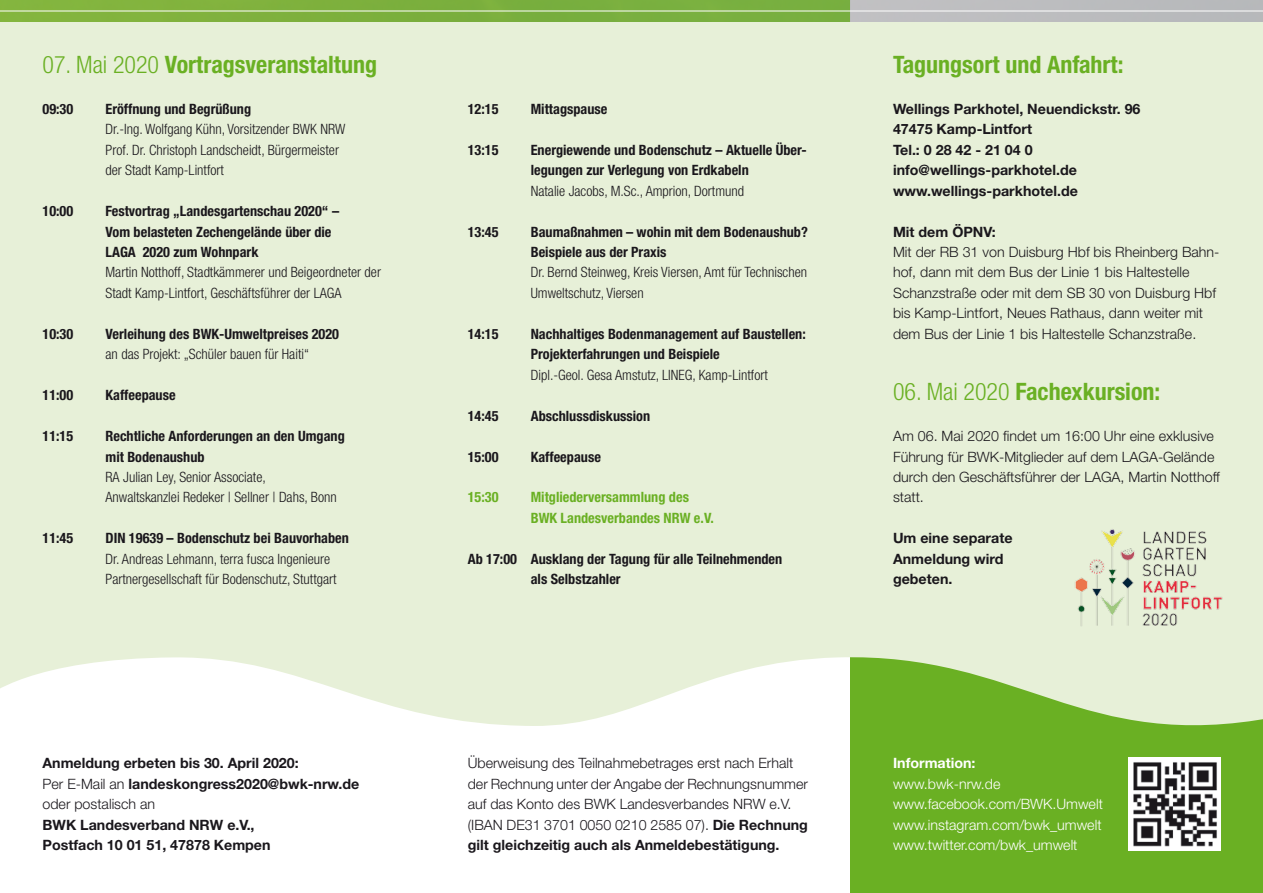
<style>
.page{position:relative;width:1263px;height:893px;background:#fff}
.page>*{position:absolute;margin:0;border:0;box-sizing:border-box;transform-origin:0 0}
.t1{font:700 condensed 24px "Helvetica Neue LT Std";color:#6ab023}
.t2{font:300 condensed 14.25px/20.4px "Helvetica Neue LT Std";color:#1a171c}
.t3{font:300 14.25px/20.4px "Helvetica Neue LT Std";color:#1a171c}
.t4{font:700 condensed 14.25px/20.4px "Helvetica Neue LT Std";color:#1a171c}
.t5{font:700 14.25px/20.4px "Helvetica Neue LT Std";color:#1a171c}
.t6{font:300 14.25px "Helvetica Neue LT Std";color:#fff}
.t7{font:700 condensed 14.25px/20.4px "Helvetica Neue LT Std";color:#6ab023}
.t8{font:700 14.25px "Helvetica Neue LT Std";color:#fff}
.s1{font-weight:300}
.s2{font-weight:700}
</style>
<div class="page">
<div style="left:850px;top:0;width:413px;height:893px;background:#6ab023"></div>
<div style="left:0;top:21px;width:1263px;height:705px;background:#e7f0d8"></div>
<div style="left:0;top:0;width:850px;height:21px;background:#7cb03e"></div>
<div style="left:850px;top:0;width:413px;height:21px;background:#bcbdbf"></div>
<hr style="left:0;top:11px;width:1263px;height:1px;background:#fff">
<img style="left:1128px;top:757px;width:92px;height:93px">
<img style="left:1067px;top:515px;width:159px;height:132px">
<p class="t1" style="left:43px;top:50px;width:336px"><span class="s1">07. Mai 2020</span> Vortragsveranstaltung</p>
<p class="t1" style="left:893px;top:50px;width:232px">Tagungsort und Anfahrt:</p>
<p class="t4" style="left:43px;top:98px;width:32px">09:30</p>
<p class="t4" style="left:106px;top:98px;width:147px">Eröffnung und Begrüßung</p>
<p class="t2" style="left:106px;top:119px;width:241px">Dr.-Ing. Wolfgang Kühn, Vorsitzender BWK NRW<br>Prof. Dr. Christoph Landscheidt, Bürgermeister der Stadt Kamp-Lintfort</p>
<p class="t4" style="left:43px;top:201px;width:32px">10:00</p>
<p class="t2" style="left:106px;top:201px;width:277px"><span class="s2">Festvortrag „Landesgartenschau 2020“ –<br>Vom belasteten Zechengelände über die<br>LAGA 2020 zum Wohnpark<br></span>Martin Notthoff, Stadtkämmerer und Beigeordneter der Stadt Kamp-Lintfort, Geschäftsführer der LAGA</p>
<p class="t4" style="left:43px;top:323px;width:32px">10:30</p>
<p class="t2" style="left:106px;top:323px;width:235px"><span class="s2">Verleihung des BWK-Umweltpreises 2020 </span>an das Projekt: „Schüler bauen für Haiti“</p>
<p class="t4" style="left:43px;top:385px;width:32px">11:00</p>
<p class="t4" style="left:106px;top:385px;width:72px">Kaffeepause</p>
<p class="t4" style="left:43px;top:426px;width:32px">11:15</p>
<p class="t4" style="left:106px;top:426px;width:241px">Rechtliche Anforderungen an den Umgang mit Bodenaushub</p>
<p class="t2" style="left:106px;top:467px;width:233px">RA Julian Ley, Senior Associate,<br>Anwaltskanzlei Redeker | Sellner | Dahs, Bonn</p>
<p class="t4" style="left:43px;top:528px;width:32px">11:45</p>
<p class="t4" style="left:106px;top:528px;width:245px">DIN 19639 – Bodenschutz bei Bauvorhaben</p>
<p class="t2" style="left:106px;top:548px;width:233px">Dr. Andreas Lehmann, terra fusca Ingenieure<br>Partnergesellschaft für Bodenschutz, Stuttgart</p>
<p class="t5" style="left:43px;top:753px;width:258px">Anmeldung erbeten bis 30. April 2020:</p>
<p class="t5" style="left:43px;top:773px;width:318px"><span class="s1">Per E-Mail an</span> landeskongress2020@bwk-nrw.de</p>
<p class="t3" style="left:43px;top:793px;width:114px">oder postalisch an</p>
<p class="t5" style="left:43px;top:814px;width:230px">BWK Landesverband NRW e.V.,<br>Postfach 10 01 51, 47878 Kempen</p>
<p class="t4" style="left:468px;top:98px;width:32px">12:15</p>
<p class="t4" style="left:531px;top:98px;width:78px">Mittagspause</p>
<p class="t4" style="left:468px;top:139px;width:32px">13:15</p>
<p class="t4" style="left:531px;top:139px;width:277px">Energiewende und Bodenschutz – Aktuelle Über&shy;legungen zur Verlegung von Erdkabeln</p>
<p class="t2" style="left:531px;top:180px;width:215px">Natalie Jacobs, M.Sc., Amprion, Dortmund</p>
<p class="t4" style="left:468px;top:221px;width:32px">13:45</p>
<p class="t4" style="left:531px;top:221px;width:279px">Baumaßnahmen – wohin mit dem Bodenaushub?<br>Beispiele aus der Praxis</p>
<p class="t2" style="left:531px;top:262px;width:278px">Dr. Bernd Steinweg, Kreis Viersen, Amt für Technischen<br>Umweltschutz, Viersen</p>
<p class="t4" style="left:468px;top:323px;width:32px">14:15</p>
<p class="t4" style="left:531px;top:323px;width:277px">Nachhaltiges Bodenmanagement auf Baustellen:<br>Projekterfahrungen und Beispiele<br><span class="s1">Dipl.-Geol. Gesa Amstutz, LINEG, Kamp-Lintfort</span></p>
<p class="t4" style="left:468px;top:405px;width:32px">14:45</p>
<p class="t4" style="left:531px;top:405px;width:121px">Abschlussdiskussion</p>
<p class="t4" style="left:468px;top:446px;width:32px">15:00</p>
<p class="t4" style="left:531px;top:446px;width:72px">Kaffeepause</p>
<p class="t7" style="left:468px;top:487px;width:32px">15:30</p>
<p class="t7" style="left:531px;top:487px;width:184px">Mitgliederversammlung des<br>BWK Landesverbandes NRW e.V.</p>
<p class="t4" style="left:531px;top:548px;width:253px;text-indent:-63px">Ab 17:00 Ausklang der Tagung für alle Teilnehmenden als Selbstzahler</p>
<p class="t3" style="left:468px;top:753px;width:327px">Überweisung des Teilnahmebetrages erst nach Erhalt</p>
<p class="t3" style="left:468px;top:773px;width:342px">der Rechnung unter der Angabe der Rechnungsnummer auf das Konto des BWK Landesverbandes NRW e.V.</p>
<p class="t3" style="left:468px;top:814px;width:342px">(IBAN DE31 3701 0050 0210 2585 07). <span class="s2">Die Rechnung</span></p>
<p class="t5" style="left:468px;top:834px;width:313px">gilt gleichzeitig auch als Anmeldebestätigung.</p>
<p class="t5" style="left:893px;top:98px;width:249px">Wellings Parkhotel, Neuendickstr. 96</p>
<p class="t5" style="left:893px;top:119px;width:141px">47475 Kamp-Lintfort</p>
<p class="t5" style="left:893px;top:139px;width:141px">Tel.: 0 28 42 - 21 04 0</p>
<p class="t5" style="left:893px;top:160px;width:185px">info@wellings-parkhotel.de</p>
<p class="t5" style="left:893px;top:180px;width:186px">www.wellings-parkhotel.de</p>
<p class="t5" style="left:893px;top:221px;width:104px">Mit dem ÖPNV:</p>
<p class="t3" style="left:893px;top:241px;width:328px">Mit der RB 31 von Duisburg Hbf bis Rheinberg Bahn&shy;hof, dann mit dem Bus der Linie 1 bis Haltestelle</p>
<p class="t3" style="left:893px;top:282px;width:325px">Schanzstraße oder mit dem SB 30 von Duisburg Hbf</p>
<p class="t3" style="left:893px;top:303px;width:312px">bis Kamp-Lintfort, Neues Rathaus, dann weiter mit dem Bus der Linie 1 bis Haltestelle Schanzstraße.</p>
<p class="t1" style="left:893px;top:377px;width:269px"><span class="s1">06. Mai 2020</span> Fachexkursion:</p>
<p class="t3" style="left:893px;top:425px;width:322px">Am 06. Mai 2020 findet um 16:00 Uhr eine exklusive</p>
<p class="t3" style="left:893px;top:446px;width:323px">Führung für BWK-Mitglieder auf dem LAGA-Gelände</p>
<p class="t3" style="left:893px;top:466px;width:328px">durch den Geschäftsführer der LAGA, Martin Notthoff statt.</p>
<p class="t5" style="left:893px;top:528px;width:121px">Um eine separate</p>
<p class="t5" style="left:893px;top:548px;width:112px">Anmeldung wird</p>
<p class="t5" style="left:893px;top:569px;width:61px">gebeten.</p>
<p class="t8" style="left:893px;top:754px;width:84px">Information:</p>
<p class="t6" style="left:893px;top:775px;width:109px">www.bwk-nrw.de</p>
<p class="t6" style="left:893px;top:795px;width:211px">www.facebook.com/BWK.Umwelt</p>
<p class="t6" style="left:893px;top:816px;width:210px">www.instagram.com/bwk_umwelt</p>
<p class="t6" style="left:893px;top:836px;width:186px">www.twitter.com/bwk_umwelt</p>
</div>
